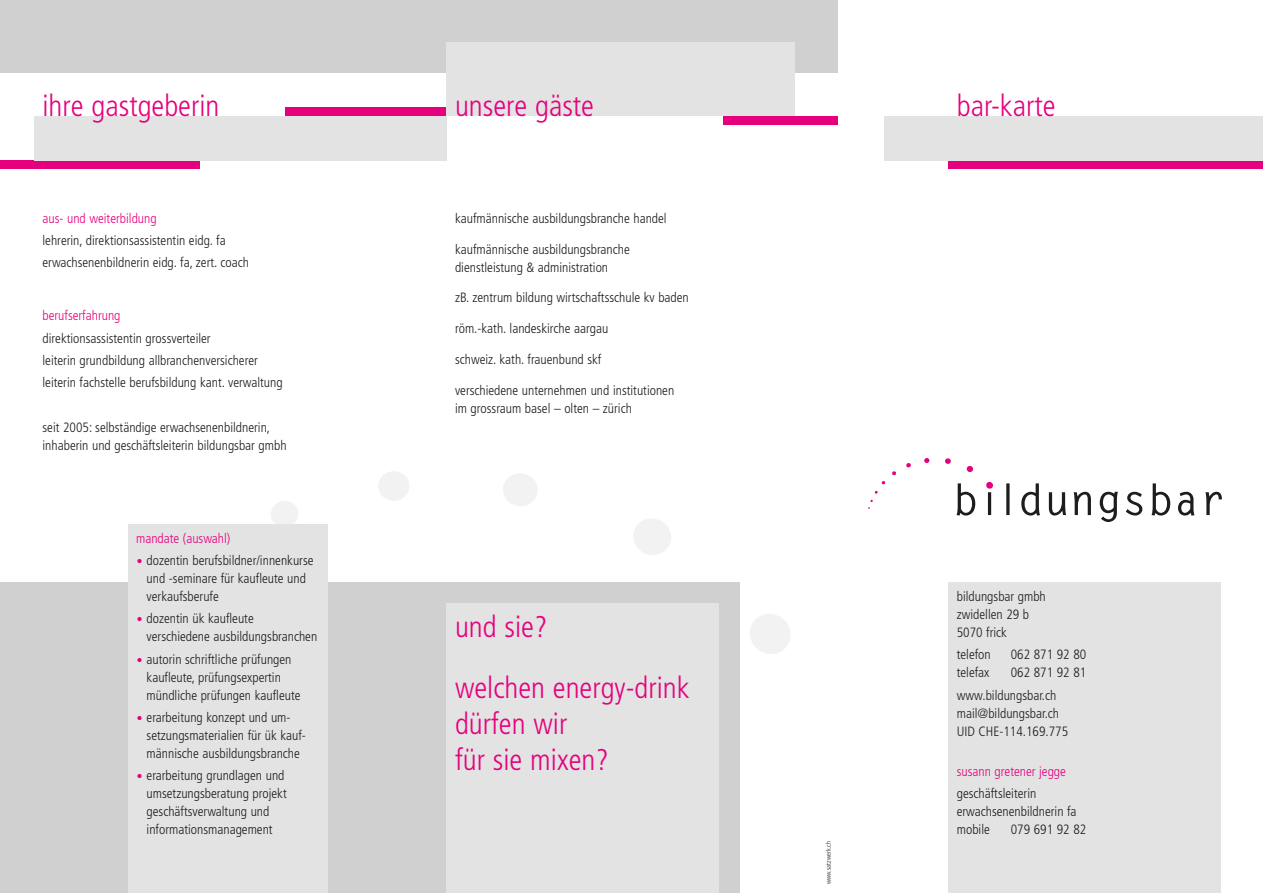
<style>
.page{position:relative;width:1263px;height:893px;background:#fff}
.page>*{position:absolute;margin:0;border:0;box-sizing:border-box;transform-origin:0 0}
._02_titel{font:300 condensed 30px/36px "Frutiger LT";color:#e6007d}
._04_haupttitel{font:300 condensed 30px "Frutiger LT";color:#e6007d}
._01_text{font:300 condensed 13.5px/18px "Frutiger LT";color:#1d1d1b}
._01_text-2{font:300 condensed 13.5px "Frutiger LT";color:#e6007d}
._01_text-3{font:300 condensed 6.75px "Frutiger LT";color:#1d1d1b}
</style>
<div class="page">
<svg style="left:271px;top:501px;width:27px;height:23px"></svg>
<svg style="left:377px;top:72px;width:36px;height:511px"></svg>
<svg style="left:503px;top:474px;width:34px;height:32px"></svg>
<svg style="left:634px;top:519px;width:37px;height:36px"></svg>
<svg style="left:750px;top:614px;width:40px;height:40px"></svg>
<div style="left:0;top:583px;width:740px;height:310px;background:#d0d0d0"></div>
<div style="left:0;top:0;width:838px;height:72px;background:#d0d0d0"></div>
<div style="left:0;top:161px;width:200px;height:8px;background:#e6007d"></div>
<div style="left:948px;top:161px;width:315px;height:8px;background:#e6007d"></div>
<div style="left:285px;top:107px;width:161px;height:9px;background:#e6007d"></div>
<div style="left:723px;top:116px;width:115px;height:8px;background:#e6007d"></div>
<div style="left:446px;top:604px;width:273px;height:289px;background:#e3e3e3"></div>
<div style="left:948px;top:583px;width:272px;height:310px;background:#e3e3e3"></div>
<div style="left:446px;top:43px;width:349px;height:73px;background:#e3e3e3"></div>
<div style="left:34px;top:116px;width:412px;height:45px;background:#e3e3e3"></div>
<div style="left:884px;top:116px;width:379px;height:45px;background:#e3e3e3"></div>
<svg style="left:956px;top:483px;width:19px;height:32px"></svg>
<hr style="left:988px;top:492px;width:3px;height:23px;background:#1d1d1b">
<hr style="left:1006px;top:483px;width:3px;height:32px;background:#1d1d1b">
<svg style="left:1021px;top:483px;width:19px;height:32px"></svg>
<svg style="left:1049px;top:492px;width:17px;height:23px"></svg>
<svg style="left:1074px;top:492px;width:17px;height:23px"></svg>
<svg style="left:1100px;top:492px;width:18px;height:30px"></svg>
<svg style="left:1126px;top:492px;width:16px;height:23px"></svg>
<svg style="left:1151px;top:483px;width:19px;height:32px"></svg>
<svg style="left:1178px;top:492px;width:16px;height:24px"></svg>
<svg style="left:1205px;top:492px;width:17px;height:23px"></svg>
<svg style="left:881px;top:481px;width:4px;height:4px"></svg>
<svg style="left:892px;top:471px;width:4px;height:4px"></svg>
<svg style="left:906px;top:463px;width:5px;height:5px"></svg>
<svg style="left:924px;top:458px;width:5px;height:5px"></svg>
<svg style="left:945px;top:458px;width:6px;height:6px"></svg>
<svg style="left:966px;top:466px;width:7px;height:6px"></svg>
<svg style="left:986px;top:481px;width:7px;height:8px"></svg>
<div style="left:128px;top:524px;width:199px;height:369px;background:#e3e3e3"></div>
<p class="_04_haupttitel" style="left:43px;top:89px;width:178px">ihre gastgeberin</p>
<p class="_04_haupttitel" style="left:455px;top:89px;width:141px">unsere gäste</p>
<p class="_04_haupttitel" style="left:957px;top:89px;width:100px">bar-karte</p>
<p class="_01_text-2" style="left:43px;top:210px;width:116px">aus- und weiterbildung</p>
<p class="_01_text" style="left:43px;top:232px;width:185px">lehrerin, direktionsassistentin eidg. fa</p>
<p class="_01_text" style="left:43px;top:254px;width:208px">erwachsenenbildnerin eidg. fa, zert. coach</p>
<p class="_01_text-2" style="left:43px;top:308px;width:80px">berufserfahrung</p>
<p class="_01_text" style="left:43px;top:329px;width:170px">direktionsassistentin grossverteiler</p>
<p class="_01_text" style="left:43px;top:351px;width:217px">leiterin grundbildung allbranchenversicherer</p>
<p class="_01_text" style="left:43px;top:374px;width:242px">leiterin fachstelle berufsbildung kant. verwaltung</p>
<p class="_01_text" style="left:43px;top:418px;width:246px">seit 2005: selbständige erwachsenenbildnerin, inhaberin und geschäftsleiterin bildungsbar gmbh</p>
<p class="_01_text-2" style="left:136px;top:530px;width:96px">mandate (auswahl)</p>
<p class="_01_text" style="left:147px;top:551px;width:168px">dozentin berufsbildner/innenkurse und -seminare für kaufleute und verkaufsberufe</p>
<p class="_01_text" style="left:147px;top:610px;width:172px">dozentin ük kaufleute verschiedene ausbildungsbranchen</p>
<p class="_01_text" style="left:147px;top:650px;width:155px">autorin schriftliche prüfungen kaufleute, prüfungsexpertin mündliche prüfungen kaufleute</p>
<p class="_01_text" style="left:147px;top:708px;width:161px">erarbeitung konzept und um-- setzungsmaterialien für ük kauf&shy;männische ausbildungsbranche</p>
<p class="_01_text" style="left:147px;top:766px;width:142px">erarbeitung grundlagen und umsetzungsberatung projekt geschäftsverwaltung und informationsmanagement</p>
<p class="_01_text" style="left:455px;top:209px;width:213px">kaufmännische ausbildungsbranche handel</p>
<p class="_01_text" style="left:455px;top:240px;width:176px">kaufmännische ausbildungsbranche dienstleistung &amp; administration</p>
<p class="_01_text" style="left:455px;top:289px;width:235px">zB. zentrum bildung wirtschaftsschule kv baden</p>
<p class="_01_text" style="left:455px;top:320px;width:155px">röm.-kath. landeskirche aargau</p>
<p class="_01_text" style="left:455px;top:350px;width:148px">schweiz. kath. frauenbund skf</p>
<p class="_01_text" style="left:455px;top:381px;width:221px">verschiedene unternehmen und institutionen im grossraum basel – olten – zürich</p>
<p class="_02_titel" style="left:455px;top:609px;width:94px">und sie?</p>
<p class="_02_titel" style="left:455px;top:670px;width:236px">welchen energy-drink dürfen wir<br>für sie mixen?</p>
<p class="_01_text-3" style="left:824px;top:884px;width:45px;rotate:-90deg">www.satzwerk.ch</p>
<p class="_01_text" style="left:957px;top:588px;width:91px">bildungsbar gmbh zwidellen 29 b<br>5070 frick</p>
<p class="_01_text" style="left:957px;top:646px;width:36px">telefon</p>
<p class="_01_text" style="left:1011px;top:646px;width:77px">062 871 92 80</p>
<p class="_01_text" style="left:957px;top:664px;width:34px">telefax</p>
<p class="_01_text" style="left:1011px;top:664px;width:77px">062 871 92 81</p>
<p class="_01_text" style="left:957px;top:686px;width:113px">www.bildungsbar.ch mail@bildungsbar.ch<br>UID CHE-114.169.775</p>
<p class="_01_text-2" style="left:957px;top:764px;width:111px">susann gretener jegge</p>
<p class="_01_text" style="left:957px;top:785px;width:121px">geschäftsleiterin erwachsenenbildnerin fa mobile</p>
<p class="_01_text" style="left:1011px;top:821px;width:77px">079 691 92 82</p>
</div>
